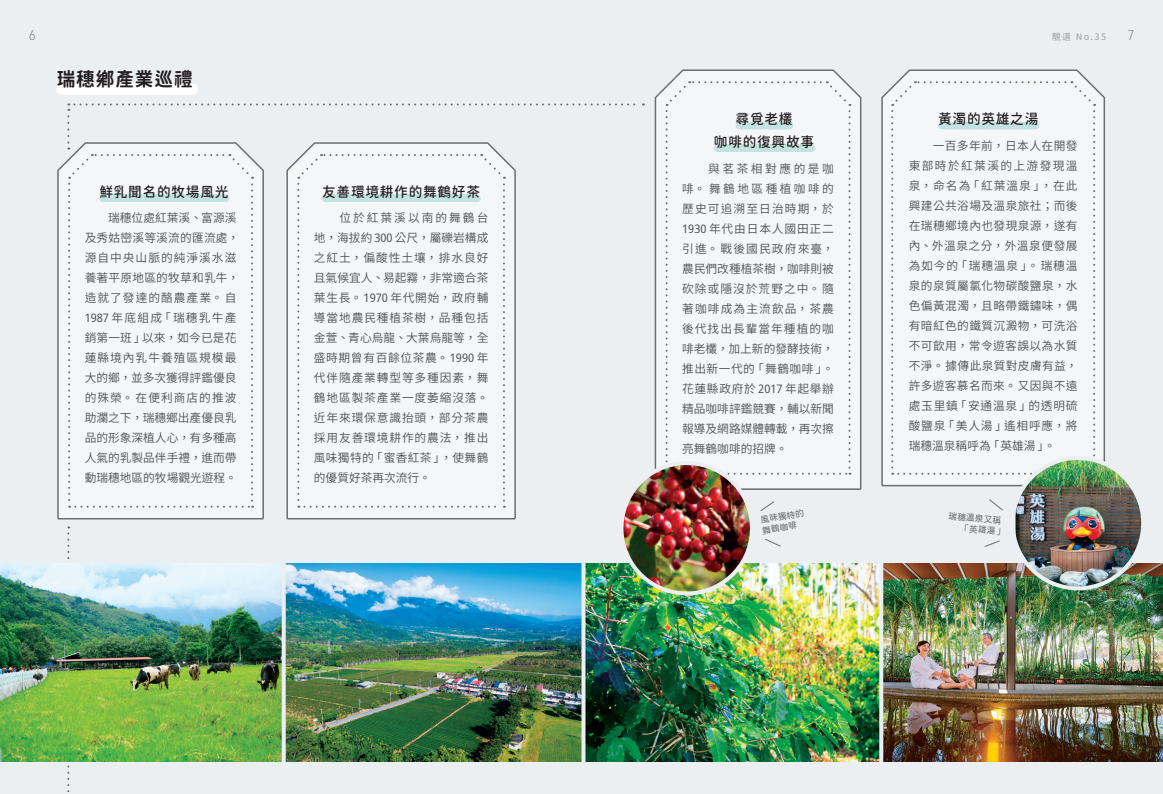
<style>
.page{position:relative;width:1163px;height:794px;background:#fff}
.page>*{position:absolute;margin:0;border:0;box-sizing:border-box;transform-origin:0 0}
.t1{font:19px "Gen Sen Rounded TW B";letter-spacing:.05em;color:#231f20}
.t2{font:14px/22.7px "Gen Sen Rounded TW M";letter-spacing:.05em;color:#231f20;text-align:center}
.t3{font:300 14px "URWDIN";color:#8a8c8f}
.t4{font:11.7px/20px "Source Han Sans TC";letter-spacing:.02em;color:#505052;text-align:justify}
.t5{font:9px/10.8px "jf openhuninn 2.0";color:#6c6d70}
.t6{font:9px "Gen Sen Rounded TW M";color:#a8a9ad}
.s1{font-family:"Noto Sans";font-stretch:semi-condensed}
.s2{color:#ebeff2}
</style>
<div class="page">
<div style="left:0;top:0;width:1162px;height:794px;background:#ebeff2"></div>
<img style="left:0;top:563px;width:1162px;height:198px">
<svg style="left:57px;top:160px;width:10px;height:360px"></svg>
<svg style="left:671px;top:69px;width:191px;height:421px"></svg>
<svg style="left:881px;top:69px;width:208px;height:418px"></svg>
<svg style="left:879px;top:563px;width:4px;height:199px"></svg>
<div style="left:62px;top:84px;width:130px;height:11px;background:#fff"></div>
<svg style="left:891px;top:81px;width:257px;height:517px"></svg>
<img style="left:67px;top:81px;width:783px;height:712px">
<p class="t3" style="left:28px;top:26px;width:9px">6</p>
<p class="t6" style="left:1051px;top:31px;width:56px">靚道 No.35</p>
<p class="t3" style="left:1126px;top:26px;width:9px">7</p>
<h1 class="t1" style="left:57px;top:68px;width:137px">瑞穗鄉產業巡禮</h1>
<p class="t2" style="left:99px;top:180px;width:130px">鮮乳聞名的牧場風光</p>
<p class="t4" style="left:85px;top:208px;width:156px;text-align:left">　　瑞穗位處紅葉溪、富源溪及秀姑巒溪等溪流的匯流處，源自中央山脈的純淨溪水滋養著平原地區的牧草和乳牛，造就了發達的酪農產業。自<br><span class="s1">1987</span> 年底組成「瑞穗乳牛產銷第一班」以來，如今已是花蓮縣境內乳牛養殖區規模最大的鄉，並多次獲得評鑑優良的殊榮。在便利商店的推波助瀾之下，瑞穗鄉出產優良乳品的形象深植人心，有多種高人氣的乳製品伴手禮，進而帶動瑞穗地區的牧場觀光遊程。</p>
<p class="t2" style="left:322px;top:180px;width:159px">友善環境耕作的舞鶴好茶</p>
<p class="t4" style="left:314px;top:208px;width:176px">　　位於紅葉溪以南的舞鶴台地，海拔約 <span class="s1">300</span> 公尺，屬礫岩構成之紅土，偏酸性土壤，排水良好且氣候宜人、易起霧，非常適合茶葉生長。<span class="s1">1970</span> 年代開始，政府輔導當地農民種植茶樹，品種包括金萱、青心烏龍、大葉烏龍等，全盛時期曾有百餘位茶農。<span class="s1">1990</span>年代伴隨產業轉型等多種因素，舞鶴地區製茶產業一度萎縮沒落。近年來環保意識抬頭，部分茶農採用友善環境耕作的農法，推出風味獨特的「蜜香紅茶」，使舞鶴的優質好茶再次流行。</p>
<p class="t2" style="left:713px;top:108px;width:102px">尋覓老欉<br>咖啡的復興故事</p>
<p class="t4" style="left:682px;top:159px;width:153px">　　與茗茶相對應的是咖啡。舞鶴地區種植咖啡的歷史可追溯至日治時期，於<span class="s1">1930</span> 年代由日本人國田正二引進。戰後國民政府來臺，農民們改種植茶樹，咖啡則被砍除或隱沒於荒野之中。隨著咖啡成為主流飲品，茶農後代找出長輩當年種植的咖啡老欉，加上新的發酵技術，推出新一代的「舞鶴咖啡」。花蓮縣政府於 <span class="s1">2017</span> 年起舉辦精品咖啡評鑑競賽，輔以新聞報導及網路媒體轉載，再次擦亮舞鶴咖啡的招牌。</p>
<p class="t2" style="left:938px;top:108px;width:102px">黃濁的英雄之湯</p>
<p class="t4" style="left:908px;top:135px;width:170px">　　一百多年前，日本人在開發東部時於紅葉溪的上游發現溫泉，命名為「紅葉溫泉」，在此興建公共浴場及溫泉旅社；而後在瑞穗鄉境內也發現泉源，遂有內、外溫泉之分，外溫泉便發展為如今的「瑞穗溫泉」。瑞穗溫泉的泉質屬氯化物碳酸鹽泉，水色偏黃混濁，且略帶鐵鏽味，偶有暗紅色的鐵質沉澱物，可洗浴不可飲用，常令遊客誤以為水質不淨。據傳此泉質對皮膚有益，許多遊客慕名而來。又因與不遠處玉里鎮「安通溫泉」的透明硫酸鹽泉「美人湯」遙相呼應，將瑞穗溫泉稱呼為「英雄湯」。</p>
<p class="t5" style="left:759px;top:514px;width:46px;rotate:-9deg">風味獨特的舞鶴咖啡</p>
<p class="t5" style="left:948px;top:510px;width:60px;text-align:right;rotate:5deg">瑞穗溫泉又稱 <span class="s2">.</span>「英雄湯」</p>
</div>
